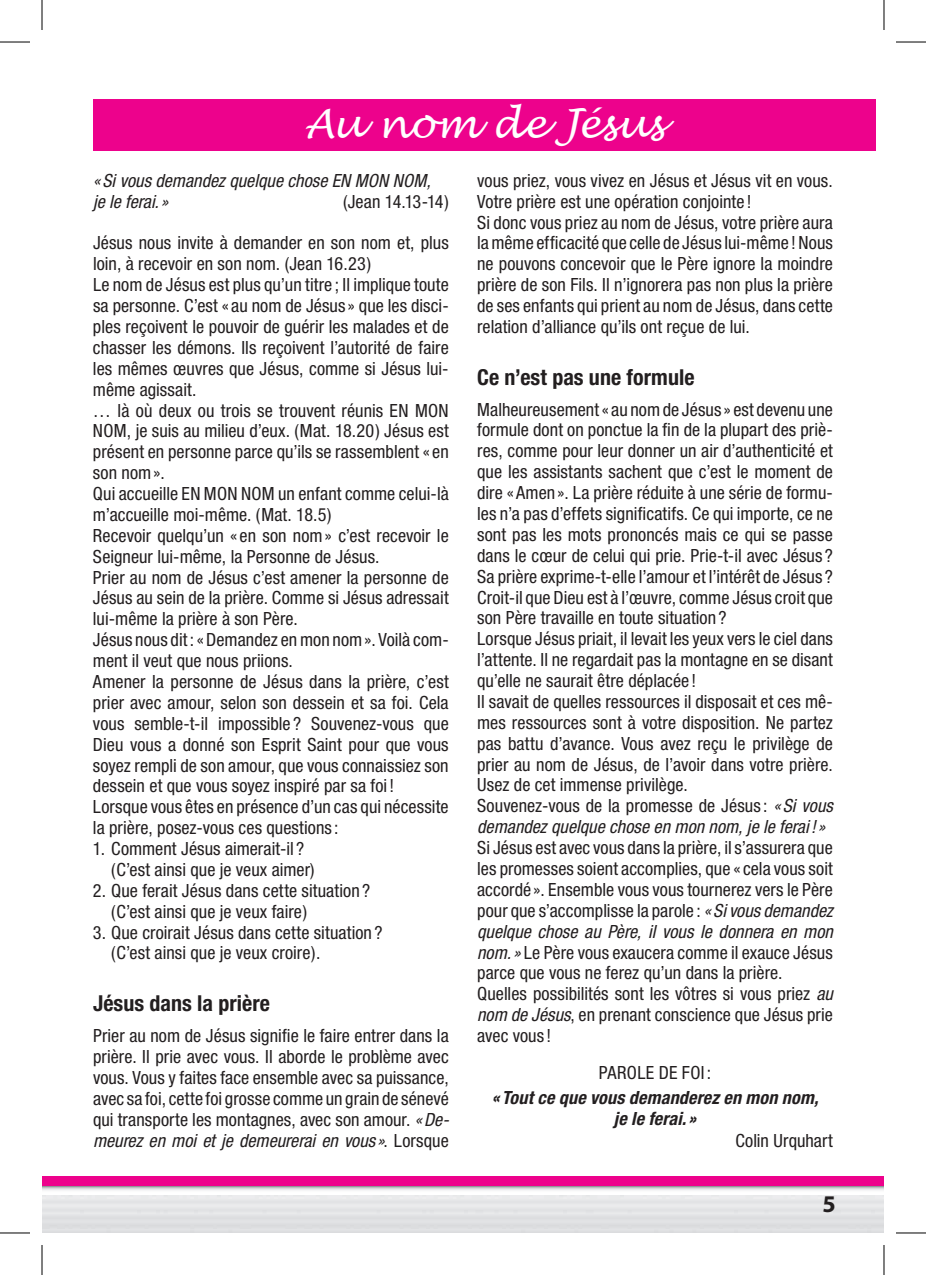
<style>
.page{position:relative;width:926px;height:1275px;background:#fff}
.page>*{position:absolute;margin:0;border:0;box-sizing:border-box;transform-origin:0 0}
.t1{font:italic 40px "Lucida Handwriting";letter-spacing:-.02em;color:#fff}
.t2{font:700 24px "Myriad Pro";color:#231f20}
.t3{font:700 condensed 22px "Helvetica Neue";letter-spacing:.005em;color:#231f20}
.t4{font:condensed 18.2px/20.8px "Helvetica Neue";letter-spacing:.005em;color:#231f20}
.t5{font:italic condensed 18.2px/20.8px "Helvetica Neue";color:#231f20}
.t6{font:italic 700 condensed 18.2px/20.8px "Helvetica Neue";letter-spacing:.01em;color:#231f20;text-align:center}
.t7{font:condensed 18.2px "Helvetica Neue";letter-spacing:-.02em;color:#231f20}
.s1{font-style:italic}
</style>
<div class="page">
<svg style="left:42px;top:1185px;width:842px;height:5px"></svg>
<div style="left:42px;top:1176px;width:842px;height:9px;background:#ed028c"></div>
<div style="left:93px;top:99px;width:782px;height:51px;background:#ed028c"></div>
<hr style="left:0;top:42px;width:30px;height:1px;background:#000">
<hr style="left:896px;top:42px;width:30px;height:1px;background:#000">
<hr style="left:0;top:1232px;width:30px;height:1px;background:#000">
<hr style="left:896px;top:1232px;width:30px;height:1px;background:#000">
<hr style="left:42px;top:0;width:1px;height:30px;background:#000">
<hr style="left:42px;top:1245px;width:1px;height:30px;background:#000">
<hr style="left:884px;top:0;width:1px;height:30px;background:#000">
<hr style="left:884px;top:1245px;width:1px;height:30px;background:#000">
<h1 class="t1" style="left:305px;top:100px;width:361px">Au nom de Jésus</h1>
<p class="t5" style="left:93px;top:170px;width:339px">«Si vous demandez quelque chose EN MON NOM, je le ferai.»</p>
<p class="t7" style="left:343px;top:191px;width:107px">(Jean 14.13-14)</p>
<p class="t4" style="left:93px;top:232px;width:357px">Jésus nous invite à demander en son nom et, plus loin, à recevoir en son nom. (Jean 16.23)<br>Le nom de Jésus est plus qu’un titre ; Il implique toute sa personne. C’est « au nom de Jésus » que les disci&shy;ples reçoivent le pouvoir de guérir les malades et de chasser les démons. Ils reçoivent l’autorité de faire les mêmes œuvres que Jésus, comme si Jésus lui&shy;même agissait.<br>… là où deux ou trois se trouvent réunis EN MON NOM, je suis au milieu d’eux. (Mat. 18.20) Jésus est présent en personne parce qu’ils se rassemblent « en son nom».<br>Qui accueille EN MON NOM un enfant comme celui-là m’accueille moi-même. (Mat. 18.5)<br>Recevoir quelqu’un « en son nom» c’est recevoir le Seigneur lui-même, la Personne de Jésus.<br>Prier au nom de Jésus c’est amener la personne de Jésus au sein de la prière. Comme si Jésus adressait lui-même la prière à son Père.<br>Jésus nous dit: «Demandez en mon nom». Voilà com&shy;ment il veut que nous priions.<br>Amener la personne de Jésus dans la prière, c’est prier avec amour, selon son dessein et sa foi. Cela vous semble-t-il impossible ? Souvenez-vous que Dieu vous a donné son Esprit Saint pour que vous soyez rempli de son amour, que vous connaissiez son dessein et que vous soyez inspiré par sa foi!<br>Lorsque vous êtes en présence d’un cas qui nécessite la prière, posez-vous ces questions :</p>
<p class="t4" style="left:111px;top:838px;width:205px;text-indent:-18px">1. Comment Jésus aimerait-il ? (C’est ainsi que je veux aimer)</p>
<p class="t4" style="left:111px;top:880px;width:261px;text-indent:-18px">2. Que ferait Jésus dans cette situation ? (C’est ainsi que je veux faire)</p>
<p class="t4" style="left:111px;top:921px;width:273px;text-indent:-18px">3. Que croirait Jésus dans cette situation ? (C’est ainsi que je veux croire).</p>
<p class="t3" style="left:93px;top:990px;width:179px">Jésus dans la prière</p>
<p class="t4" style="left:93px;top:1025px;width:358px;text-align:justify">Prier au nom de Jésus signifie le faire entrer dans la prière. Il prie avec vous. Il aborde le problème avec vous. Vous y faites face ensemble avec sa puissance, avec sa foi, cette foi grosse comme un grain de sénevé qui transporte les montagnes, avec son amour. <span class="s1">«De&shy;meurez en moi et je demeurerai en vous »</span>. Lorsque</p>
<p class="t4" style="left:477px;top:170px;width:357px">vous priez, vous vivez en Jésus et Jésus vit en vous.<br>Votre prière est une opération conjointe !<br>Si donc vous priez au nom de Jésus, votre prière aura la même efficacité que celle de Jésus lui-même ! Nous ne pouvons concevoir que le Père ignore la moindre prière de son Fils. Il n’ignorera pas non plus la prière de ses enfants qui prient au nom de Jésus, dans cette relation d’alliance qu’ils ont reçue de lui.</p>
<p class="t3" style="left:477px;top:363px;width:219px">Ce n’est pas une formule</p>
<p class="t4" style="left:477px;top:399px;width:357px">Malheureusement « au nom de Jésus » est devenu une formule dont on ponctue la fin de la plupart des priè&shy;res, comme pour leur donner un air d’authenticité et que les assistants sachent que c’est le moment de dire « Amen ». La prière réduite à une série de formu&shy;les n’a pas d’effets significatifs. Ce qui importe, ce ne sont pas les mots prononcés mais ce qui se passe dans le cœur de celui qui prie. Prie-t-il avec Jésus ?<br>Sa prière exprime-t-elle l’amour et l’intérêt de Jésus ?<br>Croit-il que Dieu est à l’œuvre, comme Jésus croit que son Père travaille en toute situation ?<br>Lorsque Jésus priait, il levait les yeux vers le ciel dans l’attente. Il ne regardait pas la montagne en se disant qu’elle ne saurait être déplacée !<br>Il savait de quelles ressources il disposait et ces mê&shy;mes ressources sont à votre disposition. Ne partez pas battu d’avance. Vous avez reçu le privilège de prier au nom de Jésus, de l’avoir dans votre prière.<br>Usez de cet immense privilège.<br>Souvenez-vous de la promesse de Jésus : <span class="s1">«Si vous demandez quelque chose en mon nom, je le ferai!»</span></p>
<p class="t4" style="left:477px;top:837px;width:357px">Si Jésus est avec vous dans la prière, il s’assurera que les promesses soient accomplies, que « cela vous soit accordé ». Ensemble vous vous tournerez vers le Père pour que s’accomplisse la parole : <span class="s1">«Si vous demandez quelque chose au Père, il vous le donnera en mon nom.»</span> Le Père vous exaucera comme il exauce Jésus parce que vous ne ferez qu’un dans la prière.<br>Quelles possibilités sont les vôtres si vous priez <span class="s1">au nom de Jésus</span>, en prenant conscience que Jésus prie avec vous !</p>
<p class="t4" style="left:599px;top:1062px;width:114px">PAROLE DE FOI:</p>
<p class="t6" style="left:492px;top:1086px;width:328px">« Tout ce que vous demanderez en mon nom, je le ferai. »</p>
<p class="t4" style="left:735px;top:1129px;width:99px">Colin Urquhart</p>
<h2 class="t2" style="left:822px;top:1188px;width:15px">5</h2>
</div>
